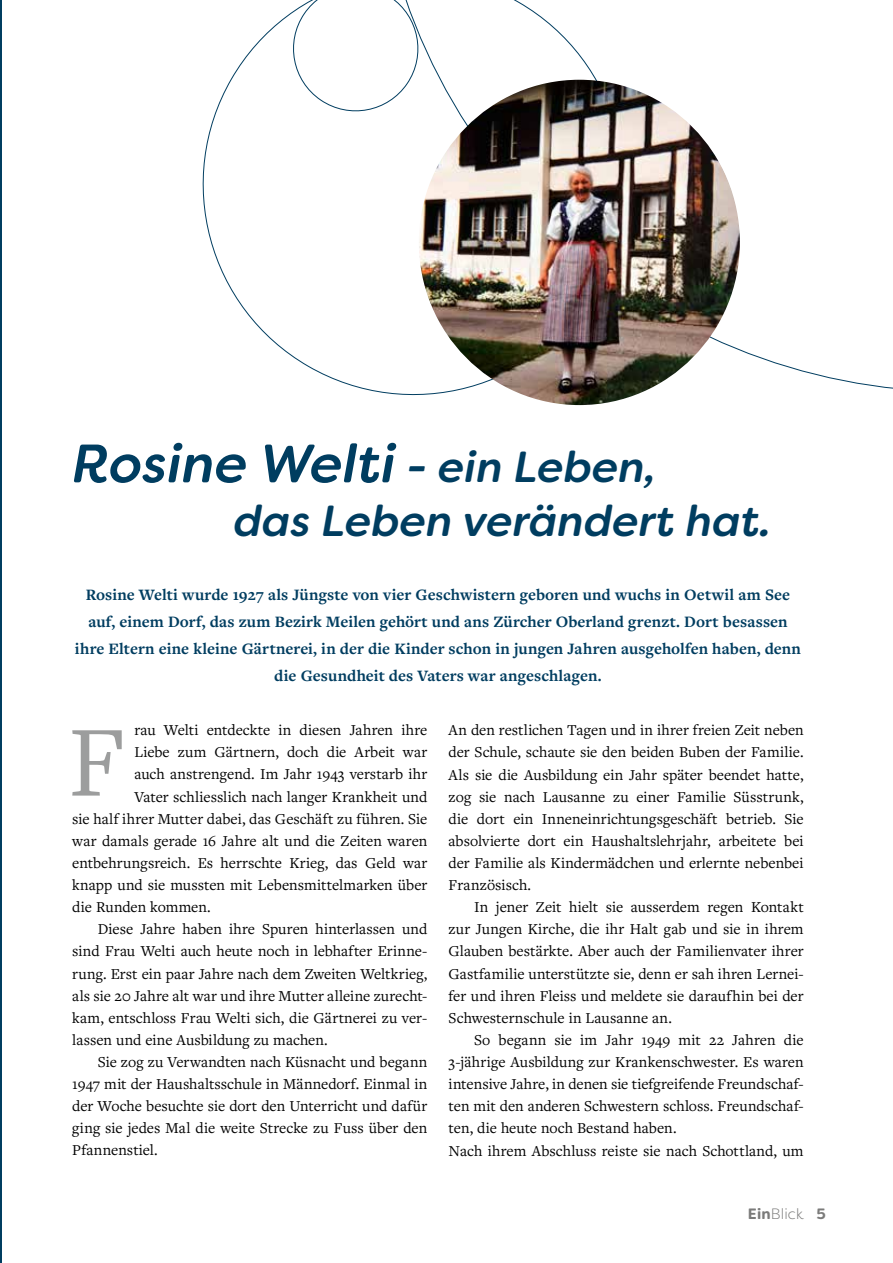
<style>
.page{position:relative;width:893px;height:1263px;background:#fff}
.page>*{position:absolute;margin:0;border:0;box-sizing:border-box;transform-origin:0 0}
.t1{font:104.4px "Freight Text Pro";color:#9c9d9d}
.t2{font:italic 500 54px "Filson Soft";color:#003d60}
.t3{font:italic 500 43.5px "Filson Soft";color:#003d60}
.t4{font:700 16.5px/27px "Freight Text Pro";color:#003d60;text-align:center}
.t5{font:15.75px/22px "Freight Text Pro";color:#000;text-align:justify}
.t6{font:300 15px "Filson Soft";letter-spacing:.005em;color:#7b7b7a}
.s1{font-size:43.5px}
.s2{font-weight:700}
</style>
<div class="page">
<hr style="left:0;top:0;width:1px;height:1263px;background:#003d60">
<svg style="left:301px;top:0;width:592px;height:406px"></svg>
<img style="left:419px;top:80px;width:321px;height:325px">
<h2 class="t2" style="left:72px;top:429px;width:586px">Rosine Welti <span class="s1">- ein Leben,</span></h2>
<h3 class="t3" style="left:234px;top:493px;width:539px">das Leben verändert hat.</h3>
<p class="t4" style="left:75px;top:581px;width:728px">Rosine Welti wurde 1927 als Jüngste von vier Geschwistern geboren und wuchs in Oetwil am See auf, einem Dorf, das zum Bezirk Meilen gehört und ans Zürcher Oberland grenzt. Dort besassen ihre Eltern eine kleine Gärtnerei, in der die Kinder schon in jungen Jahren ausgeholfen haben, denn die Gesundheit des Vaters war angeschlagen.</p>
<p class="t5" style="left:134px;top:719px;width:294px">rau Welti entdeckte in diesen Jahren ihre</p>
<p class="t5" style="left:134px;top:741px;width:294px">Liebe zum Gärtnern, doch die Arbeit war</p>
<p class="t5" style="left:134px;top:763px;width:294px">auch anstrengend. Im Jahr 1943 verstarb ihr</p>
<p class="t5" style="left:134px;top:785px;width:294px">Vater schliesslich nach langer Krankheit und</p>
<p class="t5" style="left:72px;top:807px;width:357px">sie half ihrer Mutter dabei, das Geschäft zu führen. Sie</p>
<p class="t5" style="left:72px;top:829px;width:357px">war damals gerade 16 Jahre alt und die Zeiten waren</p>
<p class="t5" style="left:72px;top:851px;width:357px">entbehrungsreich. Es herrschte Krieg, das Geld war</p>
<p class="t5" style="left:72px;top:873px;width:357px">knapp und sie mussten mit Lebensmittelmarken über</p>
<p class="t5" style="left:72px;top:895px;width:140px">die Runden kommen.</p>
<p class="t5" style="left:98px;top:918px;width:331px">Diese Jahre haben ihre Spuren hinterlassen und</p>
<p class="t5" style="left:72px;top:940px;width:357px">sind Frau Welti auch heute noch in lebhafter Erinne-</p>
<p class="t5" style="left:72px;top:962px;width:357px">rung. Erst ein paar Jahre nach dem Zweiten Weltkrieg,</p>
<p class="t5" style="left:72px;top:984px;width:357px">als sie 20 Jahre alt war und ihre Mutter alleine zurecht-</p>
<p class="t5" style="left:72px;top:1006px;width:357px">kam, entschloss Frau Welti sich, die Gärtnerei zu ver-</p>
<p class="t5" style="left:72px;top:1028px;width:257px">lassen und eine Ausbildung zu machen.</p>
<p class="t5" style="left:98px;top:1050px;width:331px">Sie zog zu Verwandten nach Küsnacht und begann</p>
<p class="t5" style="left:72px;top:1072px;width:357px">1947 mit der Haushaltsschule in Männedorf. Einmal in</p>
<p class="t5" style="left:72px;top:1094px;width:357px">der Woche besuchte sie dort den Unterricht und dafür</p>
<p class="t5" style="left:72px;top:1117px;width:357px">ging sie jedes Mal die weite Strecke zu Fuss über den</p>
<p class="t5" style="left:72px;top:1139px;width:87px">Pfannenstiel.</p>
<h1 class="t1" style="left:68px;top:693px;width:60px">F</h1>
<p class="t5" style="left:449px;top:719px;width:357px">An den restlichen Tagen und in ihrer freien Zeit neben der Schule, schaute sie den beiden Buben der Familie.<br>Als sie die Ausbildung ein Jahr später beendet hatte, zog sie nach Lausanne zu einer Familie Süsstrunk, die dort ein Inneneinrichtungsgeschäft betrieb. Sie absolvierte dort ein Haushaltslehrjahr, arbeitete bei der Familie als Kindermädchen und erlernte nebenbei Französisch.</p>
<p class="t5" style="left:449px;top:895px;width:357px;text-indent:26px">In jener Zeit hielt sie ausserdem regen Kontakt zur Jungen Kirche, die ihr Halt gab und sie in ihrem Glauben bestärkte. Aber auch der Familienvater ihrer Gastfamilie unterstützte sie, denn er sah ihren Lernei&shy;fer und ihren Fleiss und meldete sie daraufhin bei der Schwesternschule in Lausanne an.</p>
<p class="t5" style="left:449px;top:1028px;width:357px;text-align:left;text-indent:26px">So begann sie im Jahr 1949 mit 22 Jahren die 3-jährige Ausbildung zur Krankenschwester. Es waren intensive Jahre, in denen sie tiefgreifende Freundschaf&shy;ten mit den anderen Schwestern schloss. Freundschaf&shy;ten, die heute noch Bestand haben.<br>Nach ihrem Abschluss reiste sie nach Schottland, um</p>
<p class="t6" style="left:748px;top:1204px;width:79px"><span class="s2">Ein</span>Blick <span class="s2">5</span></p>
</div>
